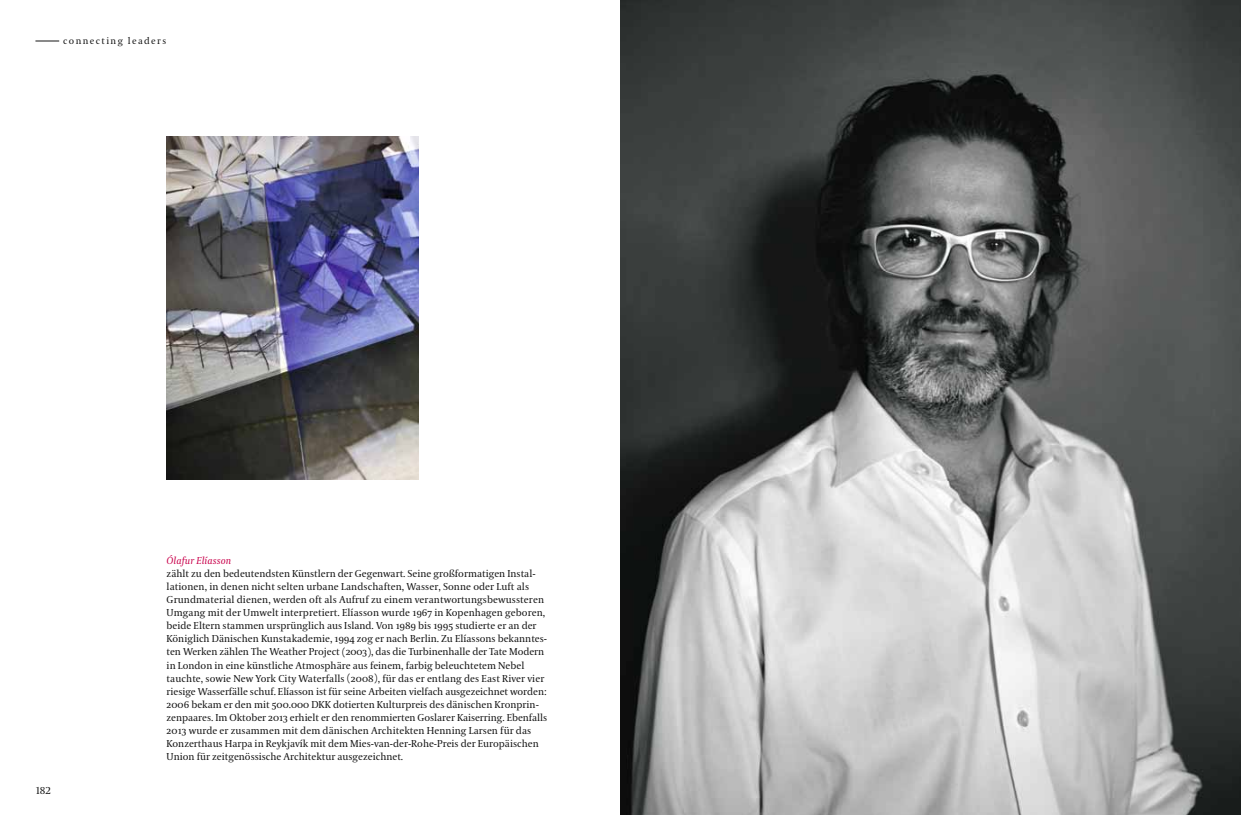
<style>
.page{position:relative;width:1241px;height:815px;background:#fff}
.page>*{position:absolute;margin:0;border:0;box-sizing:border-box;transform-origin:0 0}
.t1{font:10px/13.1px "Coranto 2";color:#141414}
.t2{font:italic 10px "Coranto 2";letter-spacing:.01em;color:#c9004b}
.t3{font:9.38px "Coranto 2";color:#141414}
</style>
<div class="page">
<img style="left:620px;top:0;width:620px;height:815px">
<img style="left:167px;top:137px;width:251px;height:343px">
<svg style="left:35px;top:41px;width:24px;height:1px"></svg>
<p class="t3" style="left:63px;top:35px;width:104px">connecting leaders</p>
<p class="t1" style="left:35px;top:784px;width:17px">182</p>
<p class="t2" style="left:167px;top:554px;width:66px">Ólafur Elíasson</p>
<p class="t1" style="left:167px;top:567px;width:382px">zählt zu den bedeutendsten Künstlern der Gegenwart. Seine großformatigen Instal&shy;lationen, in denen nicht selten urbane Landschaften, Wasser, Sonne oder Luft als Grundmaterial dienen, werden oft als Aufruf zu einem verantwortungsbewussteren Umgang mit der Umwelt interpretiert. Elíasson wurde 1967 in Kopenhagen geboren, beide Eltern stammen ursprünglich aus Island. Von 1989 bis 1995 studierte er an der Königlich Dänischen Kunstakademie, 1994 zog er nach Berlin. Zu Elíassons bekanntes&shy;ten Werken zählen The Weather Project (2003), das die Turbinenhalle der Tate Modern in London in eine künstliche Atmosphäre aus feinem, farbig beleuchtetem Nebel tauchte, sowie New York City Waterfalls (2008), für das er entlang des East River vier riesige Wasserfälle schuf. Elíasson ist für seine Arbeiten vielfach ausgezeichnet worden:<br>2006 bekam er den mit 500.000 DKK dotierten Kulturpreis des dänischen Kronprin&shy;zenpaares. Im Oktober 2013 erhielt er den renommierten Goslarer Kaiserring. Ebenfalls 2013 wurde er zusammen mit dem dänischen Architekten Henning Larsen für das Konzerthaus Harpa in Reykjavík mit dem Mies-van-der-Rohe-Preis der Europäischen Union für zeitgenössische Architektur ausgezeichnet.</p>
</div>
